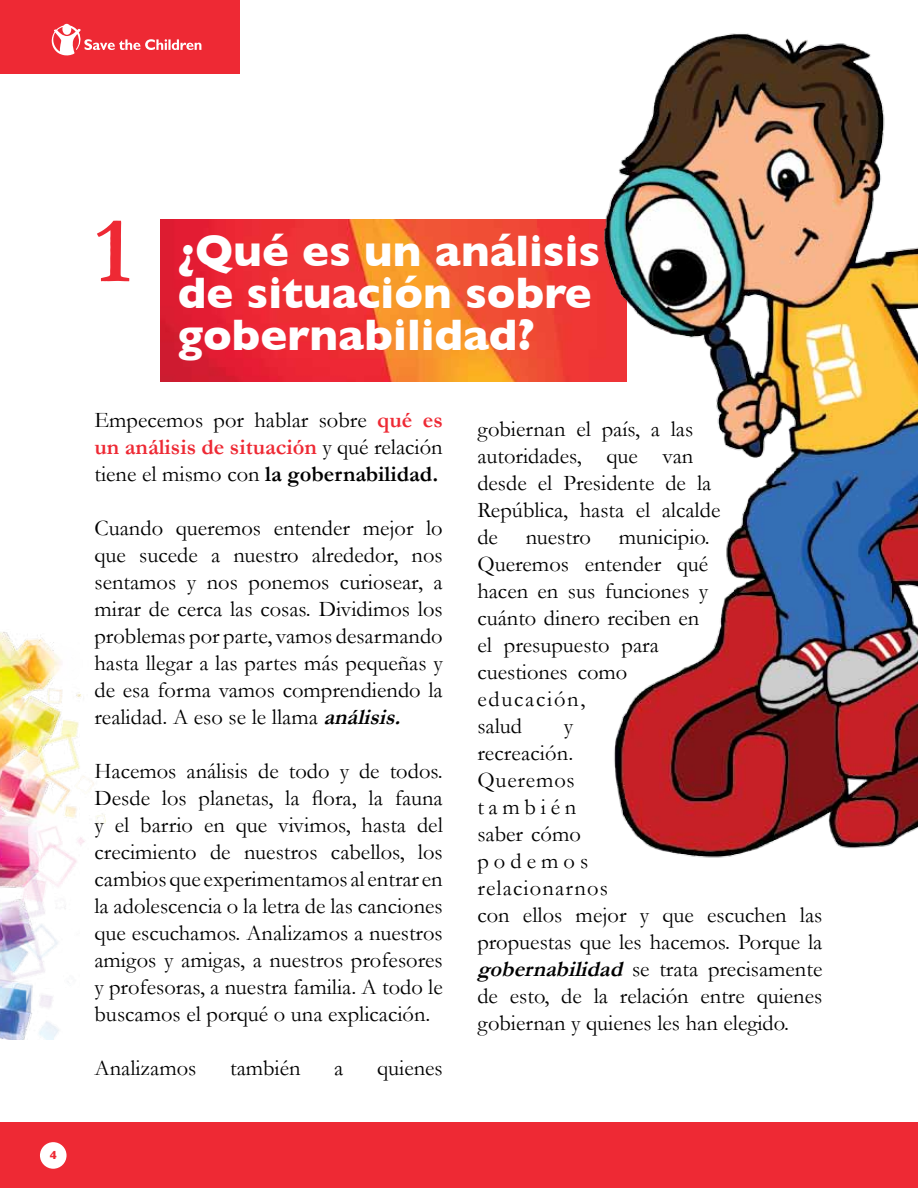
<style>
.page{position:relative;width:918px;height:1188px;background:#fff}
.page>*{position:absolute;margin:0;border:0;box-sizing:border-box;transform-origin:0 0}
.t1{font:700 94.5px "Garamond";color:#ee2934}
.t2{font:700 45px/42px "Gill Sans";color:#fff}
.t3{font:22.5px/27px "Garamond";color:#000;text-align:justify}
.t4{font:700 12px "Gill Sans";color:#ee2934}
.s1{font-weight:700;color:#ee2934}
.s2{font-weight:700}
.s3{font-weight:700;font-style:italic}
</style>
<div class="page">
<div style="left:0;top:1123px;width:918px;height:65px;background:#ee2934"></div>
<div style="left:40px;top:1142px;width:27px;height:27px;background:#fff;border-radius:50%"></div>
<div style="left:0;top:0;width:240px;height:73px;background:#ee2934"></div>
<svg style="left:52px;top:24px;width:149px;height:31px"></svg>
<img style="left:0;top:632px;width:106px;height:408px">
<img style="left:161px;top:220px;width:360px;height:162px">
<img style="left:521px;top:33px;width:397px;height:825px">
<p class="t4" style="left:50px;top:1148px;width:9px">4</p>
<h1 class="t1" style="left:94px;top:195px;width:39px">1</h1>
<h2 class="t2" style="left:178px;top:230px;width:424px">¿Qué es un análisis de situación sobre gobernabilidad?</h2>
<p class="t3" style="left:94px;top:406px;width:350px">Empecemos por hablar sobre <span class="s1">qué es un análisis de situación</span> y qué relación tiene el mismo con <span class="s2">la gobernabilidad.</span></p>
<p class="t3" style="left:94px;top:514px;width:350px">Cuando queremos entender mejor lo que sucede a nuestro alrededor, nos sentamos y nos ponemos curiosear, a mirar de cerca las cosas. Dividimos los problemas por parte, vamos desarmando hasta llegar a las partes más pequeñas y de esa forma vamos comprendiendo la realidad. A eso se le llama <span class="s3">análisis.</span></p>
<p class="t3" style="left:94px;top:757px;width:350px">Hacemos análisis de todo y de todos.<br>Desde los planetas, la flora, la fauna y el barrio en que vivimos, hasta del crecimiento de nuestros cabellos, los cambios que experimentamos al entrar en la adolescencia o la letra de las canciones que escuchamos. Analizamos a nuestros amigos y amigas, a nuestros profesores y profesoras, a nuestra familia. A todo le buscamos el porqué o una explicación.</p>
<p class="t3" style="left:94px;top:1054px;width:103px">Analizamos</p>
<p class="t3" style="left:230px;top:1054px;width:72px">también</p>
<p class="t3" style="left:334px;top:1054px;width:11px">a</p>
<p class="t3" style="left:377px;top:1054px;width:67px">quienes</p>
<p class="t3" style="left:477px;top:415px;width:245px;text-align:left">gobiernan el país, a las autoridades, que van desde el Presidente de la<br>República, hasta el alcalde de nuestro municipio.<br>Queremos entender qué hacen en sus funciones y cuánto dinero reciben en<br>el presupuesto para cuestiones como educación,<br>salud</p>
<p class="t3" style="left:477px;top:712px;width:347px;text-align:left;text-indent:87px">y<br>recreación.<br>Queremos<br>también<br>saber cómo<br>podemos<br>relacionarnos<br>con ellos mejor y que escuchen las propuestas que les hacemos. Porque la <span class="s3">gobernabilidad</span> se trata precisamente de esto, de la relación entre quienes gobiernan y quienes les han elegido.</p>
</div>
